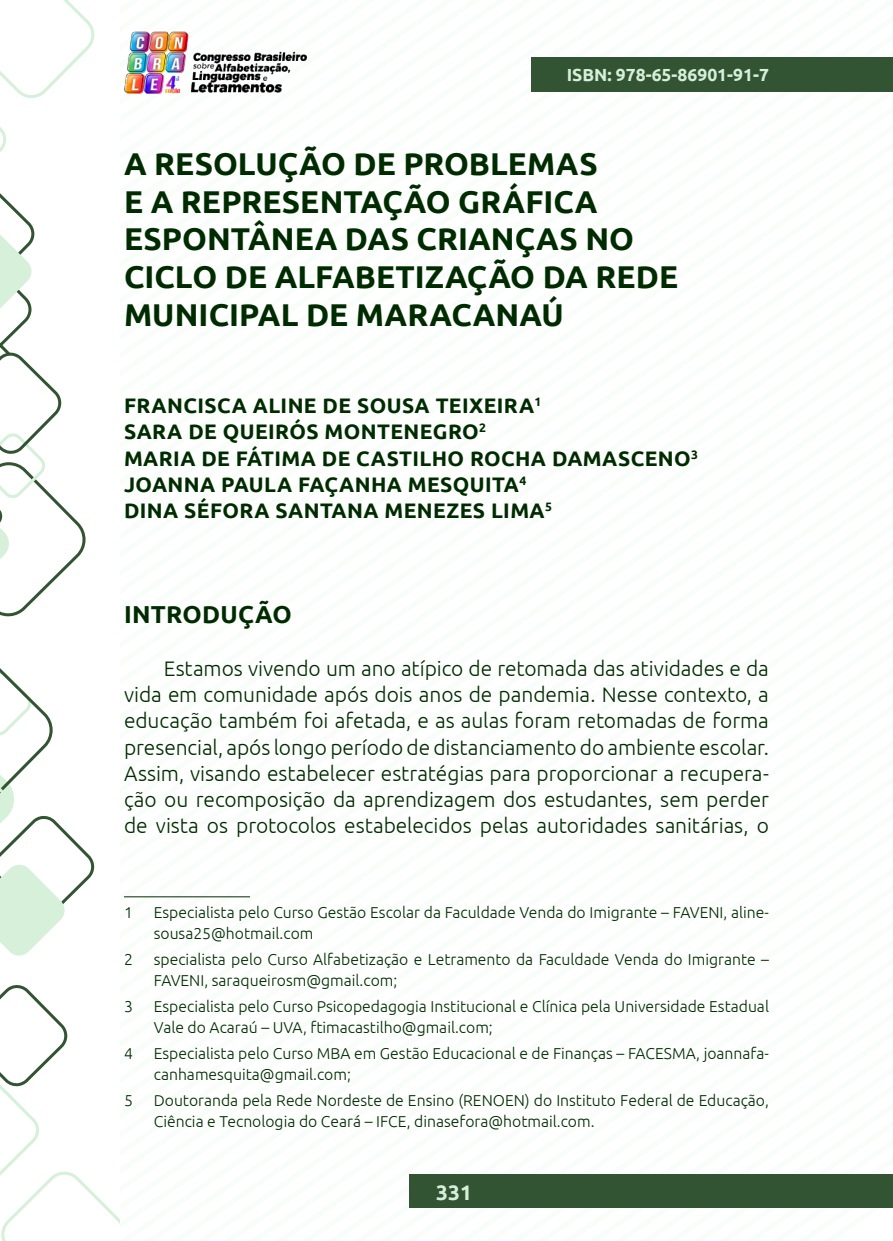
<style>
.page{position:relative;width:893px;height:1241px;background:#fff}
.page>*{position:absolute;margin:0;border:0;box-sizing:border-box;transform-origin:0 0}
._0_TÍTULO{font:700 31.5px/37.8px "Ubuntu";color:#002b00}
._9_SUBTÍTULO{font:700 24.5px "Ubuntu";letter-spacing:.01em;color:#002b00}
._8_CORPO{font:300 21px/26.2px "Ubuntu";letter-spacing:-.005em;color:#002b00;text-align:justify}
._1_AUTOR{font:700 21px "Ubuntu";letter-spacing:.02em;color:#002b00}
.t1{font:700 21px "Ubuntu";color:#d6efda}
.t2{font:700 17.5px "Ubuntu";color:#d6efda}
._5_RODAPÉ{font:300 15.75px/21px "Ubuntu";color:#002b00}
</style>
<div class="page">
<div style="left:410px;top:1174px;width:483px;height:33px;background:#335433"></div>
<img style="left:124px;top:31px;width:182px;height:62px">
<div style="left:532px;top:57px;width:361px;height:35px;background:#335433"></div>
<svg style="left:0;top:985px;width:119px;height:255px"></svg>
<svg style="left:0;top:0;width:94px;height:616px"></svg>
<svg style="left:0;top:668px;width:94px;height:288px"></svg>
<hr style="left:124px;top:896px;width:126px;height:1px;background:#002b00">
<p class="t2" style="left:567px;top:64px;width:204px">ISBN: 978-65-86901-91-7</p>
<p class="_0_TÍTULO" style="left:124px;top:144px;width:556px">A RESOLUÇÃO DE PROBLEMAS<br>E A REPRESENTAÇÃO GRÁFICA<br>ESPONTÂNEA DAS CRIANÇAS NO<br>CICLO DE ALFABETIZAÇÃO DA REDE<br>MUNICIPAL DE MARACANAÚ</p>
<p class="_1_AUTOR" style="left:124px;top:393px;width:419px">FRANCISCA ALINE DE SOUSA TEIXEIRA<sup>1</sup></p>
<p class="_1_AUTOR" style="left:124px;top:419px;width:364px">SARA DE QUEIRÓS MONTENEGRO<sup>2</sup></p>
<p class="_1_AUTOR" style="left:124px;top:445px;width:576px">MARIA DE FÁTIMA DE CASTILHO ROCHA DAMASCENO<sup>3</sup></p>
<p class="_1_AUTOR" style="left:124px;top:471px;width:404px">JOANNA PAULA FAÇANHA MESQUITA<sup>4</sup></p>
<p class="_1_AUTOR" style="left:124px;top:498px;width:430px">DINA SÉFORA SANTANA MENEZES LIMA<sup>5</sup></p>
<p class="_9_SUBTÍTULO" style="left:124px;top:599px;width:169px">INTRODUÇÃO</p>
<p class="_8_CORPO" style="left:124px;top:654px;width:646px;text-indent:40px">Estamos vivendo um ano atípico de retomada das atividades e da vida em comunidade após dois anos de pandemia. Nesse contexto, a educação também foi afetada, e as aulas foram retomadas de forma presencial, após longo período de distanciamento do ambiente escolar.<br>Assim, visando estabelecer estratégias para proporcionar a recupera&shy;ção ou recomposição da aprendizagem dos estudantes, sem perder de vista os protocolos estabelecidos pelas autoridades sanitárias, o</p>
<p class="_5_RODAPÉ" style="left:124px;top:901px;width:10px">1</p>
<p class="_5_RODAPÉ" style="left:154px;top:901px;width:617px">Especialista pelo Curso Gestão Escolar da Faculdade Venda do Imigrante – FAVENI, aline&shy;sousa25@hotmail.com</p>
<p class="_5_RODAPÉ" style="left:124px;top:948px;width:10px">2</p>
<p class="_5_RODAPÉ" style="left:154px;top:948px;width:617px">specialista pelo Curso Alfabetização e Letramento da Faculdade Venda do Imigrante –<br>FAVENI, saraqueirosm@gmail.com;</p>
<p class="_5_RODAPÉ" style="left:124px;top:995px;width:10px">3</p>
<p class="_5_RODAPÉ" style="left:154px;top:995px;width:617px">Especialista pelo Curso Psicopedagogia Institucional e Clínica pela Universidade Estadual<br>Vale do Acaraú – UVA, ftimacastilho@gmail.com;</p>
<p class="_5_RODAPÉ" style="left:124px;top:1042px;width:10px">4</p>
<p class="_5_RODAPÉ" style="left:154px;top:1042px;width:617px">Especialista pelo Curso MBA em Gestão Educacional e de Finanças – FACESMA, joannafa&shy;canhamesquita@gmail.com;</p>
<p class="_5_RODAPÉ" style="left:124px;top:1089px;width:10px">5</p>
<p class="_5_RODAPÉ" style="left:154px;top:1089px;width:617px">Doutoranda pela Rede Nordeste de Ensino (RENOEN) do Instituto Federal de Educação,<br>Ciência e Tecnologia do Ceará – IFCE, dinasefora@hotmail.com.</p>
<p class="t1" style="left:436px;top:1178px;width:37px">331</p>
</div>
